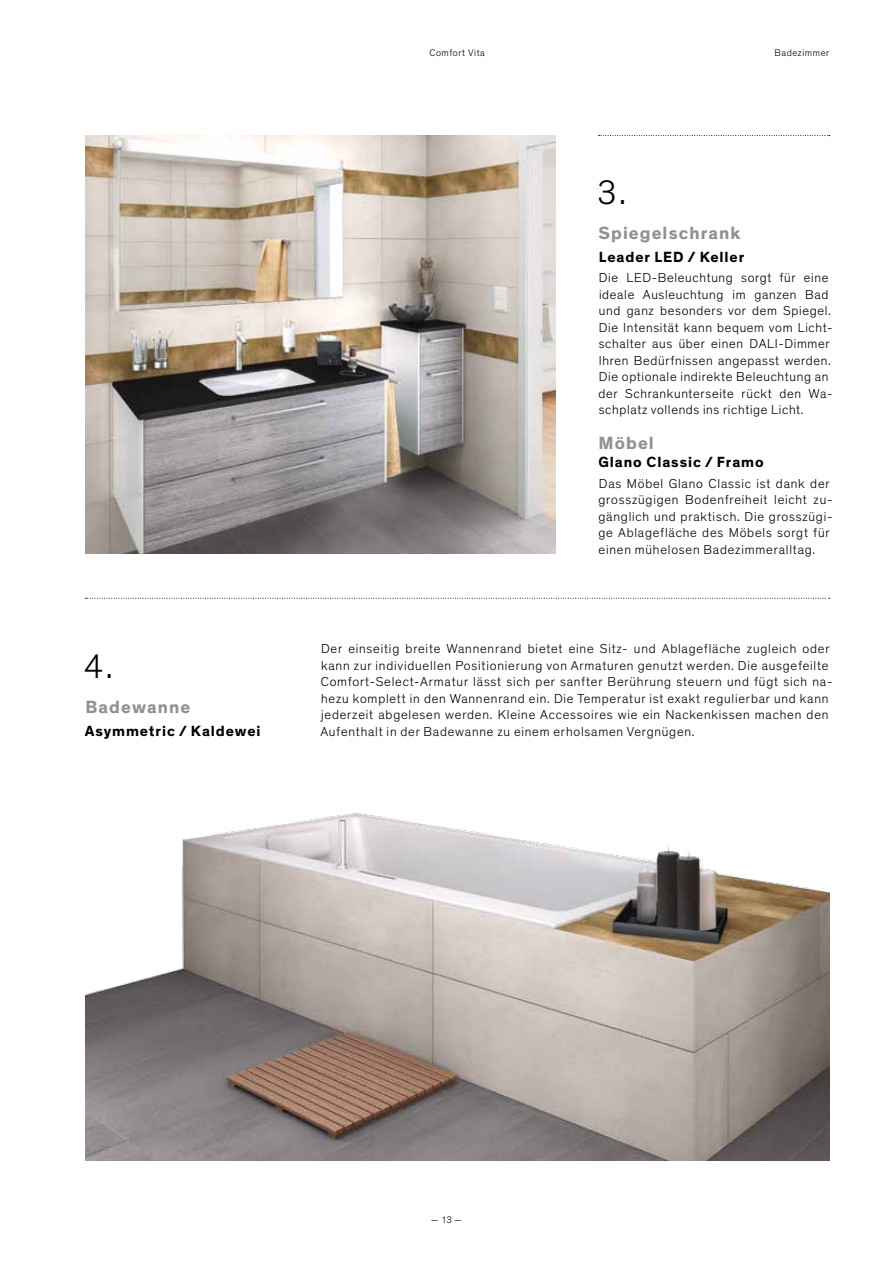
<style>
.page{position:relative;width:893px;height:1263px;background:#fff}
.page>*{position:absolute;margin:0;border:0;box-sizing:border-box;transform-origin:0 0}
.t1{font:300 34.5px "Theinhardt";color:#000}
.t2{font:700 18px "Theinhardt";letter-spacing:.06em;color:#918f8f}
.t3{font:700 15px "Theinhardt";letter-spacing:.06em;color:#000}
.t4{font:300 13.2px/16.5px "Theinhardt";letter-spacing:.06em;color:#000}
.t5{font:300 9.75px "Theinhardt";letter-spacing:.06em;color:#000}
</style>
<div class="page">
<img style="left:85px;top:813px;width:744px;height:348px">
<img style="left:85px;top:135px;width:471px;height:419px">
<svg style="left:598px;top:135px;width:232px;height:1px"></svg>
<svg style="left:85px;top:598px;width:745px;height:1px"></svg>
<h1 class="t1" style="left:83px;top:646px;width:31px">4.</h1>
<h2 class="t2" style="left:86px;top:696px;width:106px">Badewanne</h2>
<p class="t3" style="left:85px;top:721px;width:177px">Asymmetric / Kaldewei</p>
<p class="t5" style="left:429px;top:47px;width:57px">Comfort Vita</p>
<p class="t5" style="left:774px;top:47px;width:56px">Badezimmer</p>
<h1 class="t1" style="left:597px;top:172px;width:31px">3.</h1>
<h2 class="t2" style="left:599px;top:222px;width:144px">Spiegelschrank</h2>
<p class="t3" style="left:599px;top:247px;width:147px">Leader LED / Keller</p>
<p class="t4" style="left:599px;top:270px;width:235px">Die LED-Beleuchtung sorgt für eine ideale Ausleuchtung im ganzen Bad und ganz besonders vor dem Spiegel.<br>Die Intensität kann bequem vom Licht&shy;schalter aus über einen DALI-Dimmer Ihren Bedürfnissen angepasst werden.<br>Die optionale indirekte Beleuchtung an der Schrankunterseite rückt den Wa&shy;schplatz vollends ins richtige Licht.</p>
<h2 class="t2" style="left:599px;top:432px;width:57px">Möbel</h2>
<p class="t3" style="left:598px;top:452px;width:167px">Glano Classic / Framo</p>
<p class="t4" style="left:599px;top:475px;width:235px">Das Möbel Glano Classic ist dank der grosszügigen Bodenfreiheit leicht zu&shy;gänglich und praktisch. Die grosszügi&shy;ge Ablagefläche des Möbels sorgt für einen mühelosen Badezimmeralltag.</p>
<p class="t4" style="left:320px;top:641px;width:514px">Der einseitig breite Wannenrand bietet eine Sitz- und Ablagefläche zugleich oder kann zur individuellen Positionierung von Armaturen genutzt werden. Die ausgefeilte Comfort-Select-Armatur lässt sich per sanfter Berührung steuern und fügt sich na&shy;hezu komplett in den Wannenrand ein. Die Temperatur ist exakt regulierbar und kann jederzeit abgelesen werden. Kleine Accessoires wie ein Nackenkissen machen den Aufenthalt in der Badewanne zu einem erholsamen Vergnügen.</p>
<p class="t5" style="left:431px;top:1214px;width:33px">— 13 —</p>
</div>
